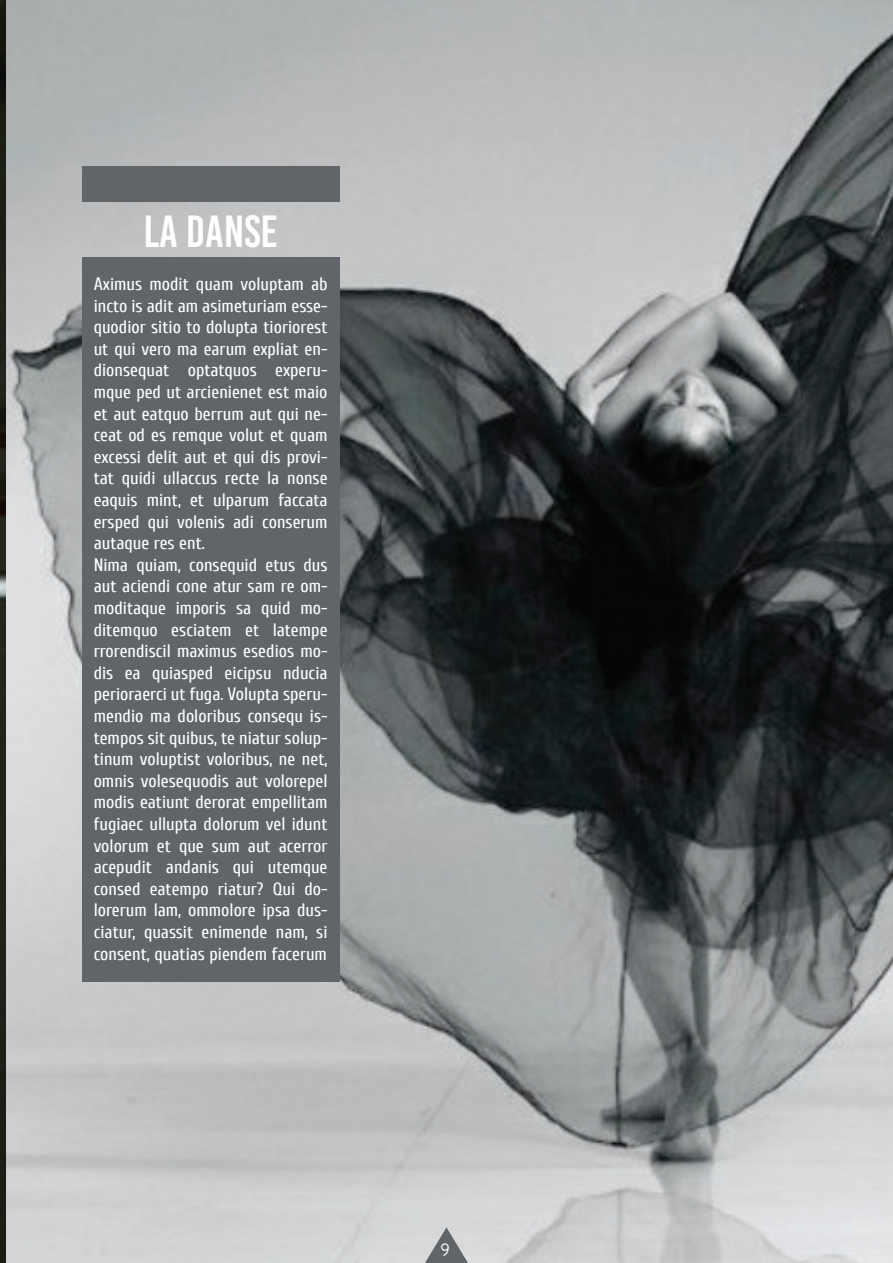
<style>
.page{position:relative;width:893px;height:1263px;background:#fff}
.page>*{position:absolute;margin:0;border:0;box-sizing:border-box;transform-origin:0 0}
.t1{font:45px "Bebas Kai";color:#fff}
.t2{font:18px/21.6px "Cuprum";color:#fff}
.t3{font:18px "Dolce Vita";color:#fff}
</style>
<div class="page">
<img style="left:0;top:0;width:893px;height:1263px">
<div style="left:82px;top:257px;width:257px;height:724px;background:#61656a"></div>
<div style="left:82px;top:166px;width:257px;height:36px;background:#61656a"></div>
<svg style="left:425px;top:1227px;width:43px;height:36px"></svg>
<h1 class="t1" style="left:143px;top:207px;width:136px">LA DANSE</h1>
<p class="t2" style="left:94px;top:273px;width:235px">Aximus modit quam voluptam ab incto is adit am asimeturiam esse&shy;quodior sitio to dolupta tioriorest ut qui vero ma earum expliat en&shy;dionsequat optatquos experu&shy;mque ped ut arcienienet est maio et aut eatquo berrum aut qui ne&shy;ceat od es remque volut et quam excessi delit aut et qui dis provi&shy;tat quidi ullaccus recte la nonse eaquis mint, et ulparum faccata ersped qui volenis adi conserum autaque res ent.<br>Nima quiam, consequid etus dus aut aciendi cone atur sam re om&shy;moditaque imporis sa quid mo&shy;ditemquo esciatem et latempe rrorendiscil maximus esedios mo&shy;dis ea quiasped eicipsu nducia perioraerci ut fuga. Volupta speru&shy;mendio ma doloribus consequ is&shy;tempos sit quibus, te niatur solup&shy;tinum voluptist voloribus, ne net, omnis volesequodis aut volorepel modis eatiunt derorat empellitam fugiaec ullupta dolorum vel idunt volorum et que sum aut acerror acepudit andanis qui utemque consed eatempo riatur? Qui do&shy;lorerum lam, ommolore ipsa dus&shy;ciatur, quassit enimende nam, si consent, quatias piendem facerum</p>
<p class="t3" style="left:441px;top:1240px;width:9px">9</p>
</div>
